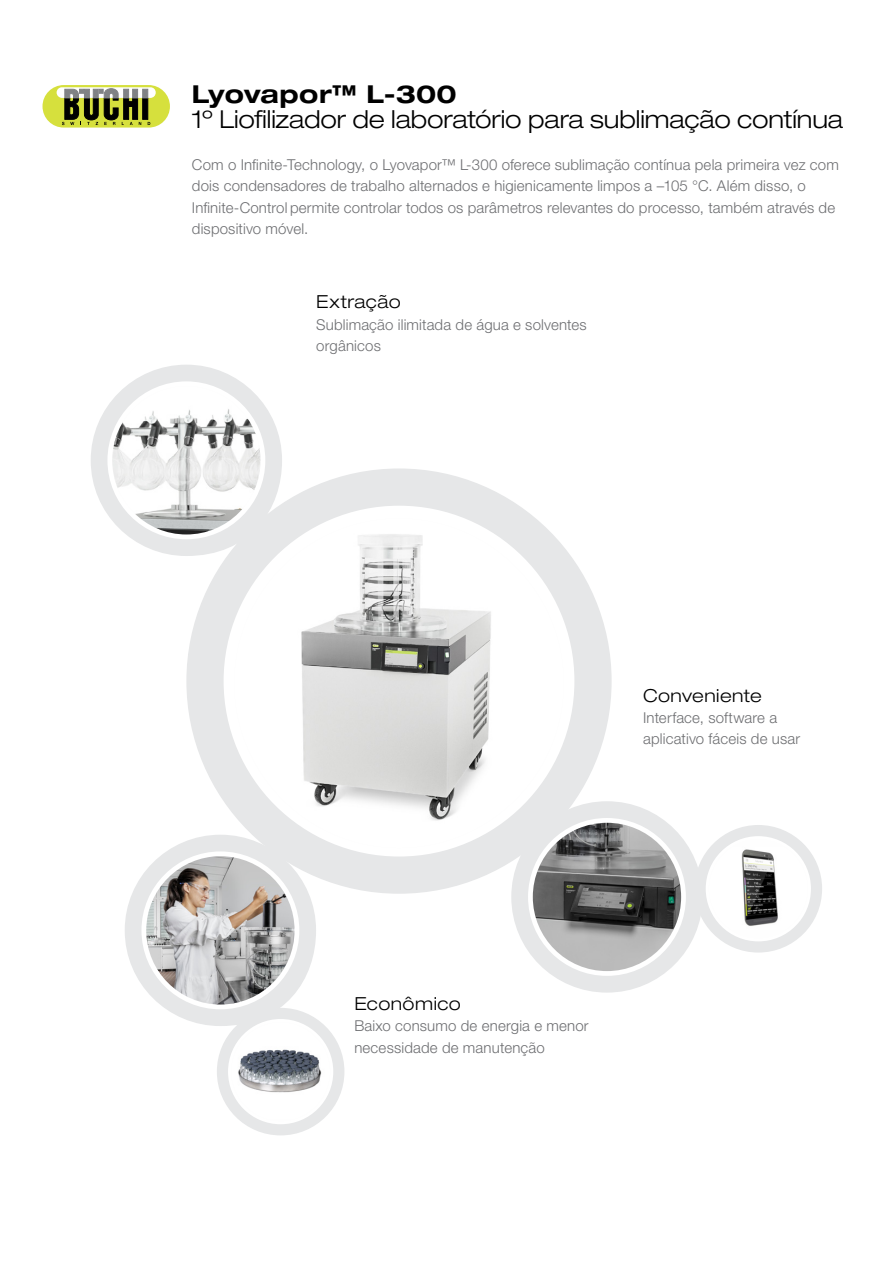
<style>
.page{position:relative;width:893px;height:1263px;background:#fff}
.page>*{position:absolute;margin:0;border:0;box-sizing:border-box;transform-origin:0 0}
.EN_Cover_Subline{font:300 expanded 24.75px "Helvetica Neue LT Std";letter-spacing:-.005em;color:#000}
.EN_Cover_Headline{font:700 expanded 24.75px "Helvetica Neue LT Std";letter-spacing:.005em;color:#000}
.EN_Title{font:300 expanded 18px "Helvetica Neue LT Std";letter-spacing:.025em;color:#000}
.EN_Body_text_justifi{font:300 15px/21.3px "Helvetica Neue LT Std";letter-spacing:.01em;color:#6d6e71}
.EN_Body_text_left{font:300 15px/21.3px "Helvetica Neue LT Std";letter-spacing:.01em;color:#6d6e71}
</style>
<div class="page">
<div style="left:43px;top:85px;width:127px;height:43px;background:#d6e03d;border-radius:21px"></div>
<svg style="left:143px;top:98px;width:5px;height:21px"></svg>
<svg style="left:57px;top:87px;width:99px;height:11px"></svg>
<div style="left:143px;top:89px;width:5px;height:9px;background:#808285"></div>
<svg style="left:62px;top:89px;width:79px;height:36px"></svg>
<div style="left:186px;top:468px;width:426px;height:426px;background:#e6e7e8;border-radius:50%"></div>
<div style="left:224px;top:506px;width:350px;height:350px;background:#fff;border-radius:50%"></div>
<img style="left:234px;top:518px;width:330px;height:330px;border-radius:165px">
<div style="left:217px;top:1008px;width:127px;height:127px;background:#e6e7e8;border-radius:50%"></div>
<div style="left:228px;top:1019px;width:105px;height:105px;background:#fff;border-radius:50%"></div>
<img style="left:231px;top:1022px;width:99px;height:97px">
<div style="left:694px;top:825px;width:128px;height:127px;background:#e6e7e8;border-radius:50%"></div>
<div style="left:706px;top:836px;width:105px;height:105px;background:#fff;border-radius:50%"></div>
<img style="left:709px;top:847px;width:99px;height:83px">
<div style="left:91px;top:365px;width:191px;height:191px;background:#e6e7e8;border-radius:50%"></div>
<div style="left:107px;top:381px;width:158px;height:158px;background:#fff;border-radius:50%"></div>
<img style="left:112px;top:386px;width:149px;height:148px;border-radius:74px">
<div style="left:125px;top:835px;width:191px;height:191px;background:#e6e7e8;border-radius:50%"></div>
<div style="left:141px;top:851px;width:158px;height:158px;background:#fff;border-radius:50%"></div>
<img style="left:146px;top:856px;width:149px;height:148px;border-radius:74px">
<div style="left:511px;top:801px;width:192px;height:191px;background:#e6e7e8;border-radius:50%"></div>
<div style="left:528px;top:818px;width:158px;height:158px;background:#fff;border-radius:50%"></div>
<img style="left:533px;top:823px;width:148px;height:148px;border-radius:74px">
<p class="EN_Cover_Headline" style="left:192px;top:79px;width:266px">Lyovapor™ L-300</p>
<p class="EN_Cover_Subline" style="left:192px;top:105px;width:653px">1º Liofilizador de laboratório para sublimação contínua</p>
<p class="EN_Body_text_justifi" style="left:192px;top:154px;width:648px">Com o Infinite-Technology, o Lyovapor™ L-300 oferece sublimação contínua pela primeira vez com dois condensadores de trabalho alternados e higienicamente limpos a –105 °C. Além disso, o Infinite-Control permite controlar todos os parâmetros relevantes do processo, também através de dispositivo móvel.</p>
<p class="EN_Title" style="left:316px;top:291px;width:86px">Extração</p>
<p class="EN_Body_text_left" style="left:316px;top:313px;width:272px">Sublimação ilimitada de água e solventes orgânicos</p>
<p class="EN_Title" style="left:643px;top:684px;width:120px">Conveniente</p>
<p class="EN_Body_text_left" style="left:643px;top:707px;width:159px">Interface, software a aplicativo fáceis de usar</p>
<p class="EN_Title" style="left:354px;top:993px;width:108px">Econômico</p>
<p class="EN_Body_text_left" style="left:354px;top:1015px;width:236px">Baixo consumo de energia e menor necessidade de manutenção</p>
</div>
